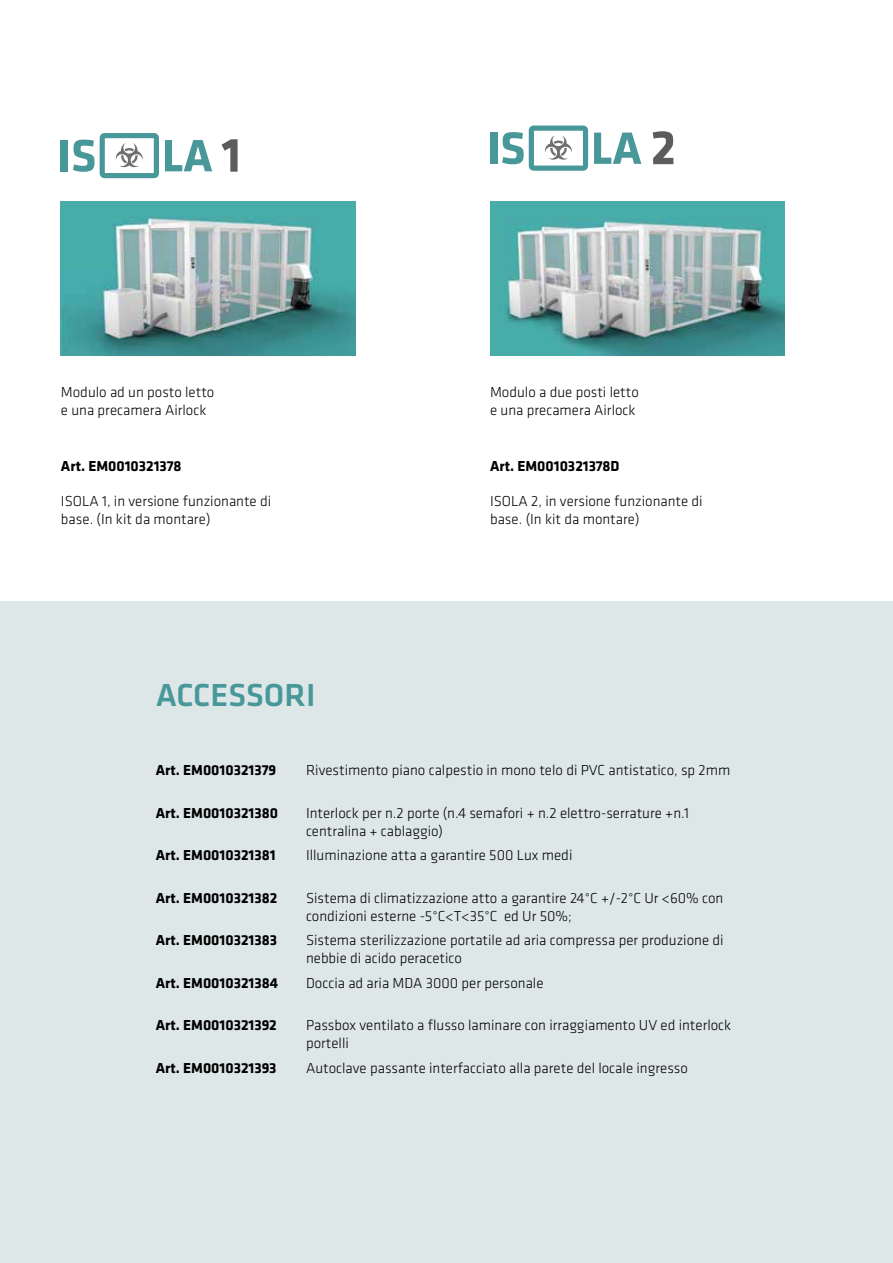
<style>
.page{position:relative;width:893px;height:1263px;background:#fff}
.page>*{position:absolute;margin:0;border:0;box-sizing:border-box;transform-origin:0 0}
.t1{font:700 50.1px "Klavika";color:#5c5c5b}
.t2{font:500 33px "Klavika";color:#489799}
.t3{font:300 15px/18px "Klavika";color:#000}
.t4{font:700 15px "Klavika";color:#000}
</style>
<div class="page">
<div style="left:0;top:601px;width:893px;height:662px;background:#dde7e8"></div>
<div style="left:61px;top:140px;width:7px;height:31px;background:#489799"></div>
<svg style="left:165px;top:140px;width:47px;height:31px"></svg>
<svg style="left:73px;top:133px;width:86px;height:45px"></svg>
<div style="left:490px;top:133px;width:7px;height:31px;background:#489799"></div>
<svg style="left:594px;top:133px;width:47px;height:31px"></svg>
<svg style="left:502px;top:126px;width:86px;height:45px"></svg>
<img style="left:61px;top:202px;width:294px;height:153px">
<img style="left:490px;top:202px;width:295px;height:153px">
<h1 class="t1" style="left:222px;top:128px;width:21px">1</h1>
<h1 class="t1" style="left:651px;top:120px;width:27px">2</h1>
<p class="t3" style="left:61px;top:384px;width:155px">Modulo ad un posto letto e una precamera Airlock</p>
<p class="t3" style="left:490px;top:384px;width:150px">Modulo a due posti letto e una precamera Airlock</p>
<p class="t4" style="left:61px;top:457px;width:122px">Art. EM0010321378</p>
<p class="t3" style="left:61px;top:492px;width:212px">ISOLA 1, in versione funzionante di base. (In kit da montare)</p>
<h2 class="t2" style="left:156px;top:677px;width:161px">ACCESSORI</h2>
<p class="t4" style="left:490px;top:457px;width:131px">Art. EM0010321378D</p>
<p class="t3" style="left:490px;top:492px;width:214px">ISOLA 2, in versione funzionante di base. (In kit da montare)</p>
<p class="t4" style="left:156px;top:762px;width:122px">Art. EM0010321379</p>
<p class="t3" style="left:306px;top:761px;width:426px">Rivestimento piano calpestio in mono telo di PVC antistatico, sp 2mm</p>
<p class="t4" style="left:156px;top:804px;width:124px">Art. EM0010321380</p>
<p class="t3" style="left:306px;top:804px;width:384px">Interlock per n.2 porte (n.4 semafori + n.2 elettro-serrature +n.1 centralina + cablaggio)</p>
<p class="t4" style="left:156px;top:847px;width:121px">Art. EM0010321381</p>
<p class="t3" style="left:306px;top:846px;width:268px">Illuminazione atta a garantire 500 Lux medi</p>
<p class="t4" style="left:156px;top:889px;width:123px">Art. EM0010321382</p>
<p class="t3" style="left:306px;top:889px;width:419px">Sistema di climatizzazione atto a garantire 24°C +/-2°C Ur &lt;60% con condizioni esterne -5°C&lt;T&lt;35°C ed Ur 50%;</p>
<p class="t4" style="left:156px;top:932px;width:123px">Art. EM0010321383</p>
<p class="t3" style="left:306px;top:931px;width:419px">Sistema sterilizzazione portatile ad aria compressa per produzione di nebbie di acido peracetico</p>
<p class="t4" style="left:156px;top:975px;width:124px">Art. EM0010321384</p>
<p class="t3" style="left:306px;top:974px;width:239px">Doccia ad aria MDA 3000 per personale</p>
<p class="t4" style="left:156px;top:1017px;width:123px">Art. EM0010321392</p>
<p class="t3" style="left:306px;top:1016px;width:427px">Passbox ventilato a flusso laminare con irraggiamento UV ed interlock portelli</p>
<p class="t4" style="left:156px;top:1060px;width:122px">Art. EM0010321393</p>
<p class="t3" style="left:306px;top:1059px;width:383px">Autoclave passante interfacciato alla parete del locale ingresso</p>
</div>
